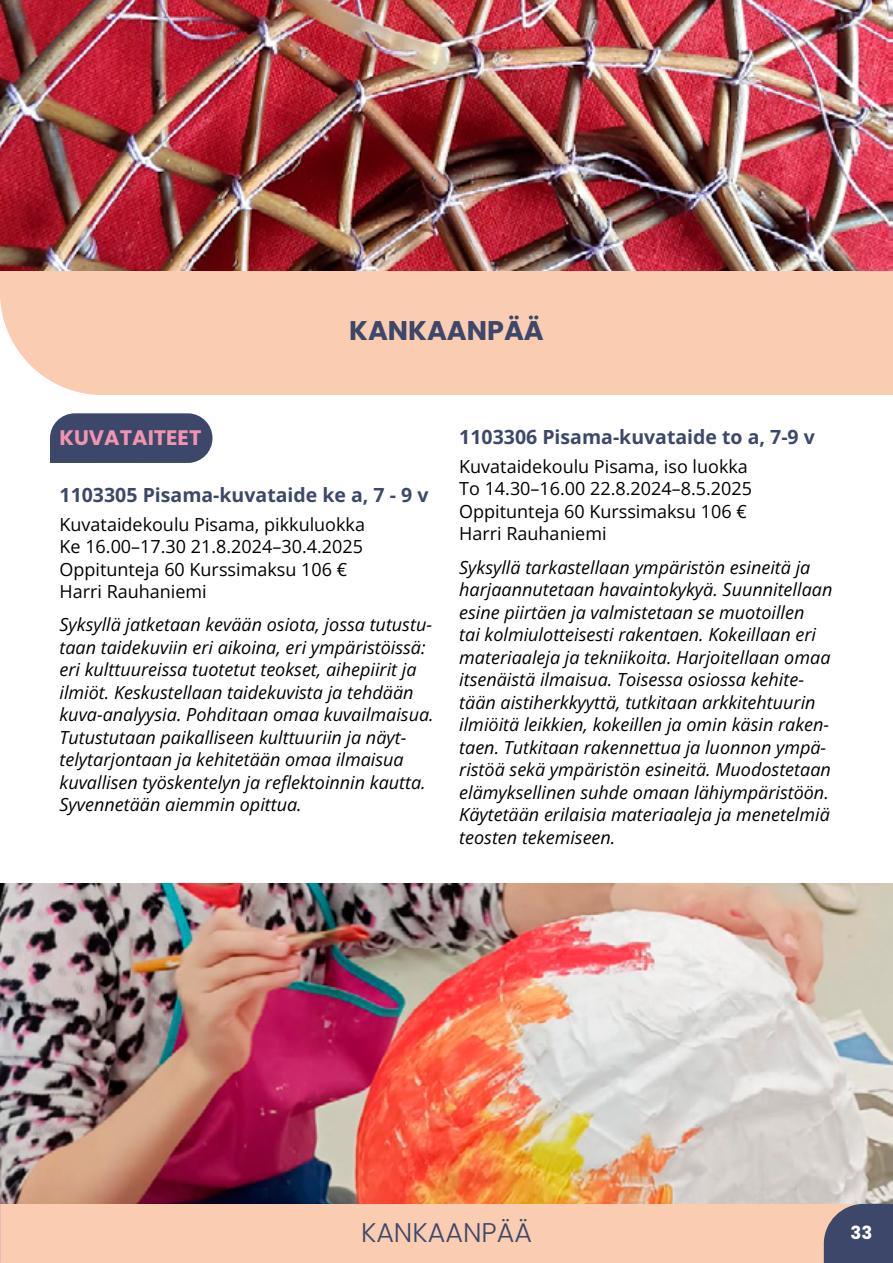
<style>
.page{position:relative;width:893px;height:1263px;background:#fff}
.page>*{position:absolute;margin:0;border:0;box-sizing:border-box;transform-origin:0 0}
.t1{font:700 27px "Poppins";color:#3d4769}
.t2{font:300 27px "Poppins";color:#3d4769}
.t3{font:700 21px "Poppins";color:#f194b0}
.t4{font:700 19.5px "Open Sans";color:#3d4769}
.t5{font:italic 18px/22.5px "Open Sans";color:#000}
.t6{font:18px/22.5px "Open Sans";color:#000}
.t7{font:700 18px "Poppins";color:#fff}
</style>
<div class="page">
<div style="left:0;top:271px;width:893px;height:124px;background:#faccb1"></div>
<div style="left:50px;top:413px;width:162px;height:50px;background:#3d4769"></div>
<div style="left:0;top:1204px;width:893px;height:59px;background:#faccb1"></div>
<img style="left:0;top:0;width:893px;height:271px">
<img style="left:0;top:884px;width:893px;height:320px">
<svg style="left:824px;top:1204px;width:69px;height:59px"></svg>
<h1 class="t1" style="left:349px;top:315px;width:196px">KANKAANPÄÄ</h1>
<p class="t3" style="left:60px;top:426px;width:143px">KUVATAITEET</p>
<p class="t4" style="left:60px;top:481px;width:370px">1103305 Pisama-kuvataide ke a, 7 - 9 v</p>
<p class="t6" style="left:60px;top:512px;width:307px">Kuvataidekoulu Pisama, pikkuluokka<br>Ke 16.00–17.30 21.8.2024–30.4.2025<br>Oppitunteja 60 Kurssimaksu 106 €<br>Harri Rauhaniemi</p>
<p class="t5" style="left:60px;top:613px;width:376px">Syksyllä jatketaan kevään osiota, jossa tutustu&shy;taan taidekuviin eri aikoina, eri ympäristöissä: eri kulttuureissa tuotetut teokset, aihepiirit ja ilmiöt. Keskustellaan taidekuvista ja tehdään kuva-analyysia. Pohditaan omaa kuvailmaisua.<br>Tutustutaan paikalliseen kulttuuriin ja näyt&shy;telytarjontaan ja kehitetään omaa ilmaisua kuvallisen työskentelyn ja reflektoinnin kautta.<br>Syvennetään aiemmin opittua.</p>
<p class="t4" style="left:459px;top:423px;width:357px">1103306 Pisama-kuvataide to a, 7-9 v</p>
<p class="t6" style="left:459px;top:455px;width:294px">Kuvataidekoulu Pisama, iso luokka<br>To 14.30–16.00 22.8.2024–8.5.2025<br>Oppitunteja 60 Kurssimaksu 106 €<br>Harri Rauhaniemi</p>
<p class="t5" style="left:459px;top:555px;width:375px">Syksyllä tarkastellaan ympäristön esineitä ja harjaannutetaan havaintokykyä. Suunnitellaan esine piirtäen ja valmistetaan se muotoillen<br>tai kolmiulotteisesti rakentaen. Kokeillaan eri materiaaleja ja tekniikoita. Harjoitellaan omaa itsenäistä ilmaisua. Toisessa osiossa kehite&shy;tään aistiherkkyyttä, tutkitaan arkkitehtuurin ilmiöitä leikkien, kokeillen ja omin käsin raken&shy;taen. Tutkitaan rakennettua ja luonnon ympä&shy;ristöä sekä ympäristön esineitä. Muodostetaan elämyksellinen suhde omaan lähiympäristöön.<br>Käytetään erilaisia materiaaleja ja menetelmiä teosten tekemiseen.</p>
<h1 class="t2" style="left:361px;top:1216px;width:172px">KANKAANPÄÄ</h1>
<p class="t7" style="left:850px;top:1222px;width:23px">33</p>
</div>
